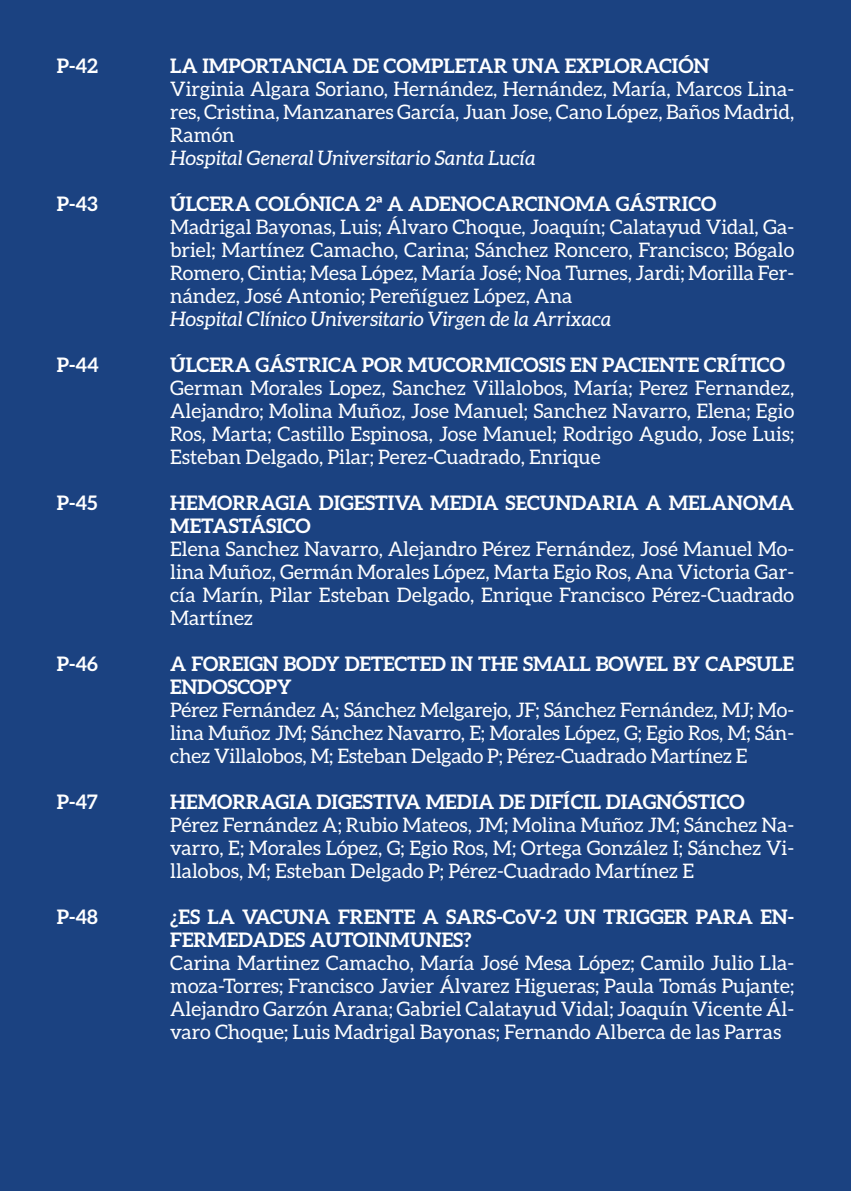
<style>
.page{position:relative;width:851px;height:1191px;background:#fff}
.page>*{position:absolute;margin:0;border:0;box-sizing:border-box;transform-origin:0 0}
.t1{font:20px/23px "Aleo";color:#fff;text-align:justify}
.t2{font:700 20px/23px "Aleo";color:#fff}
.hospit{font:italic 20px "Aleo";color:#fff}
</style>
<div class="page">
<div style="left:0;top:0;width:850px;height:1191px;background:#1b4281"></div>
<p class="t2" style="left:57px;top:54px;width:43px">P-42</p>
<p class="t2" style="left:170px;top:54px;width:541px">LA IMPORTANCIA DE COMPLETAR UNA EXPLORACIÓN</p>
<p class="t1" style="left:170px;top:77px;width:625px">Virginia Algara Soriano, Hernández, Hernández, María, Marcos Lina&shy;res, Cristina, Manzanares García, Juan Jose, Cano López, Baños Madrid, Ramón</p>
<p class="hospit" style="left:170px;top:146px;width:367px">Hospital General Universitario Santa Lucía</p>
<p class="t2" style="left:57px;top:192px;width:42px">P-43</p>
<p class="t2" style="left:170px;top:192px;width:547px">ÚLCERA COLÓNICA 2ª A ADENOCARCINOMA GÁSTRICO</p>
<p class="t1" style="left:170px;top:215px;width:625px">Madrigal Bayonas, Luis; Álvaro Choque, Joaquín; Calatayud Vidal, Ga&shy;briel; Martínez Camacho, Carina; Sánchez Roncero, Francisco; Bógalo Romero, Cintia; Mesa López, María José; Noa Turnes, Jardi; Morilla Fer&shy;nández, José Antonio; Pereñíguez López, Ana</p>
<p class="hospit" style="left:170px;top:307px;width:442px">Hospital Clínico Universitario Virgen de la Arrixaca</p>
<p class="t2" style="left:57px;top:353px;width:43px">P-44</p>
<p class="t2" style="left:170px;top:353px;width:616px">ÚLCERA GÁSTRICA POR MUCORMICOSIS EN PACIENTE CRÍTICO</p>
<p class="t1" style="left:170px;top:376px;width:625px">German Morales Lopez, Sanchez Villalobos, María; Perez Fernandez, Alejandro; Molina Muñoz, Jose Manuel; Sanchez Navarro, Elena; Egio Ros, Marta; Castillo Espinosa, Jose Manuel; Rodrigo Agudo, Jose Luis; Esteban Delgado, Pilar; Perez-Cuadrado, Enrique</p>
<p class="t2" style="left:57px;top:491px;width:42px">P-45</p>
<p class="t2" style="left:170px;top:491px;width:625px">HEMORRAGIA DIGESTIVA MEDIA SECUNDARIA A MELANOMA<br>METASTÁSICO</p>
<p class="t1" style="left:170px;top:537px;width:625px">Elena Sanchez Navarro, Alejandro Pérez Fernández, José Manuel Mo&shy;lina Muñoz, Germán Morales López, Marta Egio Ros, Ana Victoria Gar&shy;cía Marín, Pilar Esteban Delgado, Enrique Francisco Pérez-Cuadrado Martínez</p>
<p class="t2" style="left:57px;top:652px;width:43px">P-46</p>
<p class="t2" style="left:170px;top:652px;width:625px">A FOREIGN BODY DETECTED IN THE SMALL BOWEL BY CAPSULE<br>ENDOSCOPY</p>
<p class="t1" style="left:170px;top:698px;width:625px">Pérez Fernández A; Sánchez Melgarejo, JF; Sánchez Fernández, MJ; Mo&shy;lina Muñoz JM; Sánchez Navarro, E; Morales López, G; Egio Ros, M; Sán&shy;chez Villalobos, M; Esteban Delgado P; Pérez-Cuadrado Martínez E</p>
<p class="t2" style="left:57px;top:790px;width:43px">P-47</p>
<p class="t2" style="left:170px;top:790px;width:576px">HEMORRAGIA DIGESTIVA MEDIA DE DIFÍCIL DIAGNÓSTICO</p>
<p class="t1" style="left:170px;top:813px;width:625px">Pérez Fernández A; Rubio Mateos, JM; Molina Muñoz JM; Sánchez Na&shy;varro, E; Morales López, G; Egio Ros, M; Ortega González I; Sánchez Vi&shy;llalobos, M; Esteban Delgado P; Pérez-Cuadrado Martínez E</p>
<p class="t2" style="left:57px;top:905px;width:43px">P-48</p>
<p class="t2" style="left:170px;top:905px;width:625px">¿ES LA VACUNA FRENTE A SARS-CoV-2 UN TRIGGER PARA EN-<br>FERMEDADES AUTOINMUNES?</p>
<p class="t1" style="left:170px;top:951px;width:625px">Carina Martinez Camacho, María José Mesa López; Camilo Julio Lla&shy;moza-Torres; Francisco Javier Álvarez Higueras; Paula Tomás Pujante; Alejandro Garzón Arana; Gabriel Calatayud Vidal; Joaquín Vicente Ál&shy;varo Choque; Luis Madrigal Bayonas; Fernando Alberca de las Parras</p>
</div>
